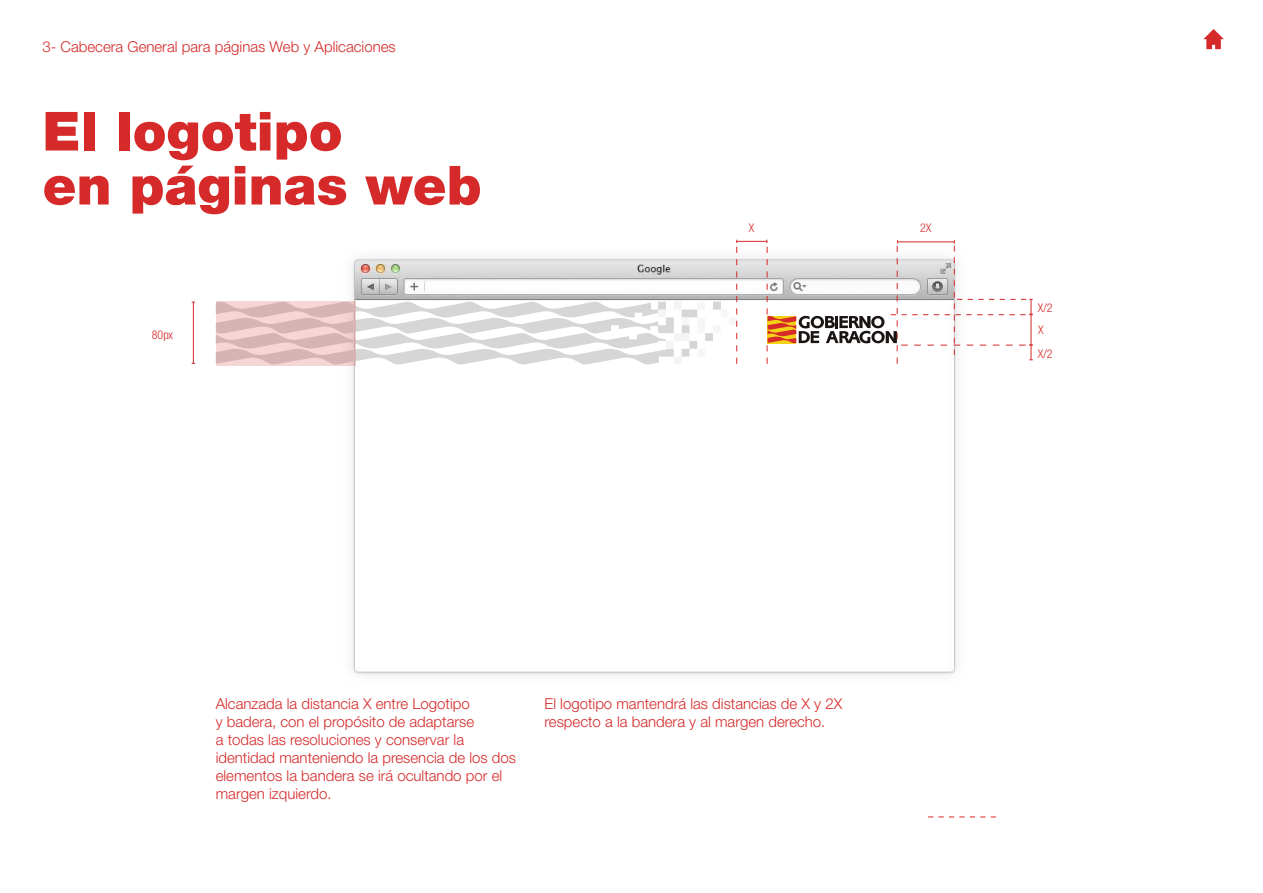
<style>
.page{position:relative;width:1263px;height:893px;background:#fff}
.page>*{position:absolute;margin:0;border:0;box-sizing:border-box;transform-origin:0 0}
.t1{font:900 54px/54px "Helvetica Neue LT Pro";color:#d62929}
.t2{font:300 15px/18px "Helvetica Neue LT Pro";color:#d62929}
.t3{font:300 condensed 12px "Helvetica Neue LT Pro";color:#d62929}
</style>
<div class="page">
<svg style="left:1203px;top:29px;width:21px;height:20px"></svg>
<svg style="left:928px;top:817px;width:68px;height:1px"></svg>
<img style="left:191px;top:239px;width:766px;height:436px">
<hr style="left:737px;top:241px;width:30px;height:1px;background:#d62929">
<svg style="left:216px;top:240px;width:521px;height:124px"></svg>
<hr style="left:193px;top:302px;width:1px;height:61px;background:#d62929">
<svg style="left:216px;top:301px;width:139px;height:64px;background:#e3c1c1"></svg>
<svg style="left:766px;top:240px;width:267px;height:124px"></svg>
<p class="t2" style="left:43px;top:37px;width:355px">3- Cabecera General para páginas Web y Aplicaciones</p>
<h1 class="t1" style="left:43px;top:104px;width:441px">El logotipo<br>en páginas web</h1>
<p class="t3" style="left:152px;top:327px;width:23px">80px</p>
<p class="t3" style="left:749px;top:220px;width:7px">X</p>
<p class="t3" style="left:920px;top:221px;width:13px">2X</p>
<p class="t3" style="left:1038px;top:301px;width:16px">X/2</p>
<p class="t3" style="left:1038px;top:346px;width:16px">X/2</p>
<p class="t3" style="left:1038px;top:323px;width:7px">X</p>
<p class="t2" style="left:216px;top:694px;width:302px">Alcanzada la distancia X entre Logotipo<br>y badera, con el propósito de adaptarse<br>a todas las resoluciones y conservar la identidad manteniendo la presencia de los dos elementos la bandera se irá ocultando por el margen izquierdo.</p>
<p class="t2" style="left:544px;top:694px;width:299px">El logotipo mantendrá las distancias de X y 2X respecto a la bandera y al margen derecho.</p>
</div>
